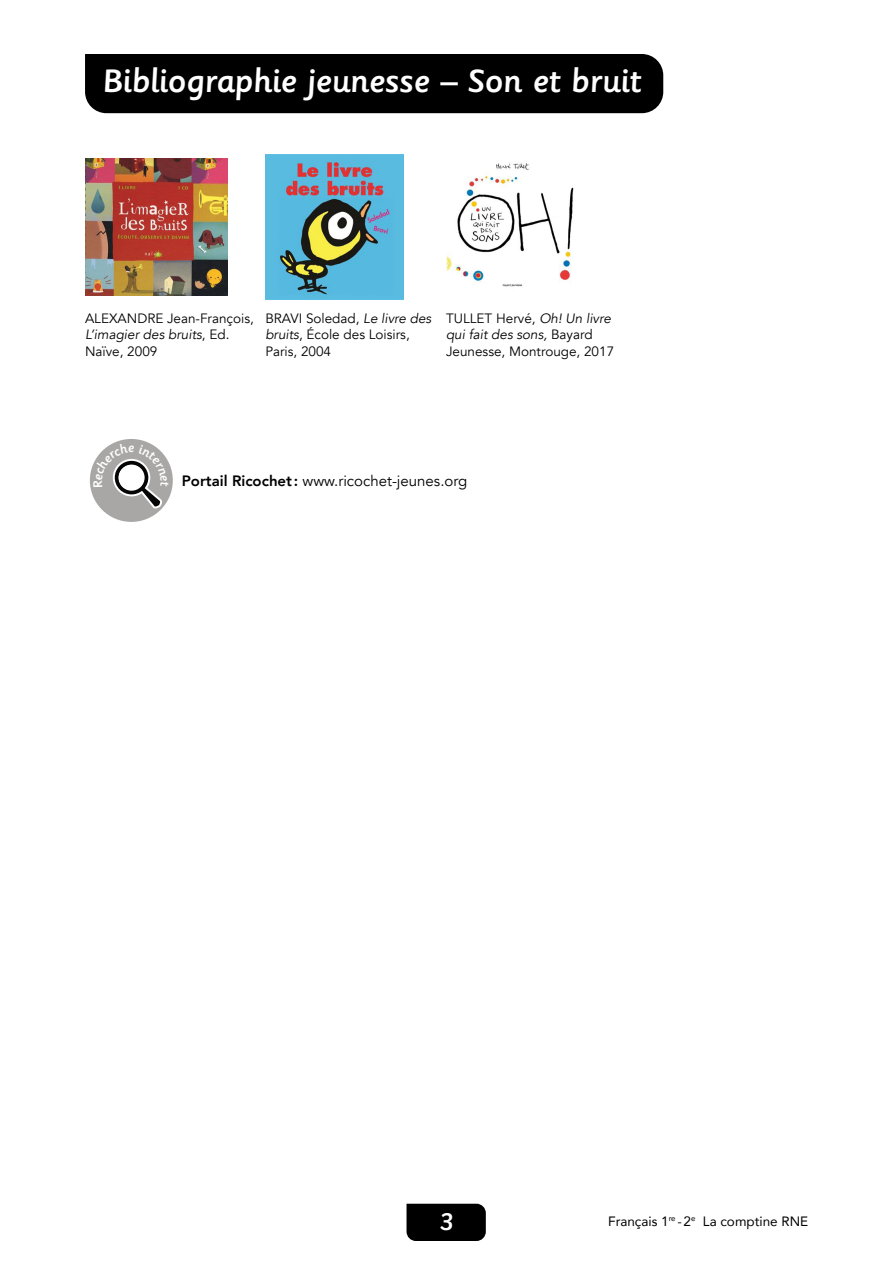
<style>
.page{position:relative;width:893px;height:1263px;background:#fff}
.page>*{position:absolute;margin:0;border:0;box-sizing:border-box;transform-origin:0 0}
.Titre_1_fiche{font:500 36px "Sassoon Primary W01";letter-spacing:-.02em;color:#fff}
.t1{font:500 27px "Sassoon Primary W01";color:#fff}
.t2{font:15px "Avenir";color:#000}
.t3{font:13.5px/16.5px "Avenir";color:#000}
.t4{font:13.5px "Avenir";color:#000}
.s1{font-style:italic}
.s2{font-weight:800}
</style>
<div class="page">
<div style="left:406px;top:1204px;width:80px;height:37px;background:#000"></div>
<img style="left:85px;top:158px;width:142px;height:138px">
<img style="left:265px;top:155px;width:139px;height:144px">
<img style="left:446px;top:163px;width:128px;height:124px">
<div style="left:85px;top:54px;width:578px;height:59px;background:#000"></div>
<div style="left:90px;top:439px;width:83px;height:83px;background:#a9a7a5;border-radius:50%"></div>
<svg style="left:93px;top:443px;width:75px;height:65px"></svg>
<p class="Titre_1_fiche" style="left:102px;top:61px;width:541px">Bibliographie jeunesse – Son et bruit</p>
<p class="t3" style="left:85px;top:310px;width:170px">ALEXANDRE Jean-François,<br><span class="s1">L’imagier des bruits</span>, Ed.<br>Naïve, 2009</p>
<p class="t3" style="left:265px;top:310px;width:167px">BRAVI Soledad, <span class="s1">Le livre des bruits</span>, École des Loisirs,<br>Paris, 2004</p>
<p class="t3" style="left:446px;top:310px;width:170px">TULLET Hervé, <span class="s1">Oh! Un livre qui fait des sons,</span> Bayard<br>Jeunesse, Montrouge, 2017</p>
<p class="t2" style="left:182px;top:472px;width:287px"><span class="s2">Portail Ricochet:</span> www.ricochet-jeunes.org</p>
<p class="t1" style="left:440px;top:1207px;width:15px">3</p>
<p class="t4" style="left:703px;top:1210px;width:107px">La comptine RNE</p>
<p class="t4" style="left:608px;top:1210px;width:89px">Français 1<sup>re</sup> -2<sup>e</sup></p>
</div>
